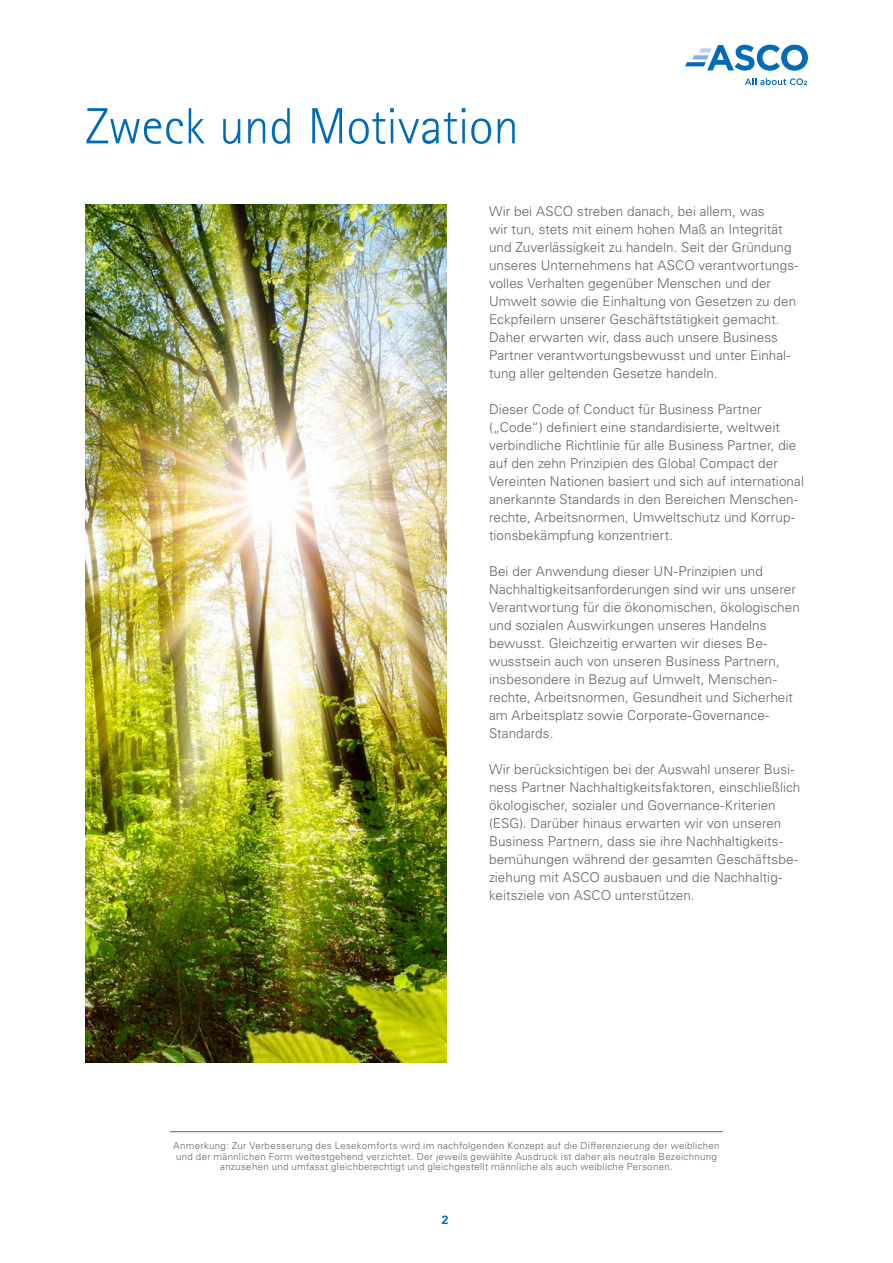
<style>
.page{position:relative;width:893px;height:1263px;background:#fff}
.page>*{position:absolute;margin:0;border:0;box-sizing:border-box;transform-origin:0 0}
.t1{font:300 51px "Rotis Sans Serif Pro";color:#006bb6}
.t2{font:300 13.5px/18px "Univers LT Pro 45";letter-spacing:.005em;color:#636362}
.t3{font:700 12px "Univers LT Pro 65";color:#006bb6}
.t4{font:300 9.75px/10.5px "Univers LT Pro 45";letter-spacing:.025em;color:#636362;text-align:center}
</style>
<div class="page">
<img style="left:85px;top:204px;width:361px;height:858px">
<hr style="left:170px;top:1131px;width:553px;height:1px;background:#636362">
<svg style="left:685px;top:45px;width:123px;height:26px"></svg>
<svg style="left:745px;top:78px;width:62px;height:7px"></svg>
<h1 class="t1" style="left:85px;top:97px;width:435px">Zweck und Motivation</h1>
<p class="t2" style="left:489px;top:202px;width:311px">Wir bei ASCO streben danach, bei allem, was<br>wir tun, stets mit einem hohen Maß an Integrität und Zuverlässigkeit zu handeln. Seit der Gründung unseres Unternehmens hat ASCO verantwortungs&shy;volles Verhalten gegenüber Menschen und der Umwelt sowie die Einhaltung von Gesetzen zu den Eckpfeilern unserer Geschäftstätigkeit gemacht.<br>Daher erwarten wir, dass auch unsere Business Partner verantwortungsbewusst und unter Einhal&shy;tung aller geltenden Gesetze handeln.</p>
<p class="t2" style="left:489px;top:400px;width:316px">Dieser Code of Conduct für Business Partner („Code“) definiert eine standardisierte, weltweit verbindliche Richtlinie für alle Business Partner, die auf den zehn Prinzipien des Global Compact der Vereinten Nationen basiert und sich auf international anerkannte Standards in den Bereichen Menschen&shy;rechte, Arbeitsnormen, Umweltschutz und Korrup&shy;tionsbekämpfung konzentriert.</p>
<p class="t2" style="left:489px;top:562px;width:312px">Bei der Anwendung dieser UN-Prinzipien und Nachhaltigkeitsanforderungen sind wir uns unserer Verantwortung für die ökonomischen, ökologischen und sozialen Auswirkungen unseres Handelns bewusst. Gleichzeitig erwarten wir dieses Be&shy;wusstsein auch von unseren Business Partnern, insbesondere in Bezug auf Umwelt, Menschen&shy;rechte, Arbeitsnormen, Gesundheit und Sicherheit am Arbeitsplatz sowie Corporate-Governance-Standards.</p>
<p class="t2" style="left:489px;top:760px;width:313px">Wir berücksichtigen bei der Auswahl unserer Busi&shy;ness Partner Nachhaltigkeitsfaktoren, einschließlich ökologischer, sozialer und Governance-Kriterien (ESG). Darüber hinaus erwarten wir von unseren Business Partnern, dass sie ihre Nachhaltigkeits&shy;bemühungen während der gesamten Geschäftsbe&shy;ziehung mit ASCO ausbauen und die Nachhaltig&shy;keitsziele von ASCO unterstützen.</p>
<p class="t4" style="left:173px;top:1140px;width:548px">Anmerkung: Zur Verbesserung des Lesekomforts wird im nachfolgenden Konzept auf die Differenzierung der weiblichen und der männlichen Form weitestgehend verzichtet. Der jeweils gewählte Ausdruck ist daher als neutrale Bezeichnung anzusehen und umfasst gleichberechtigt und gleichgestellt männliche als auch weibliche Personen.</p>
<p class="t3" style="left:442px;top:1211px;width:8px">2</p>
</div>
